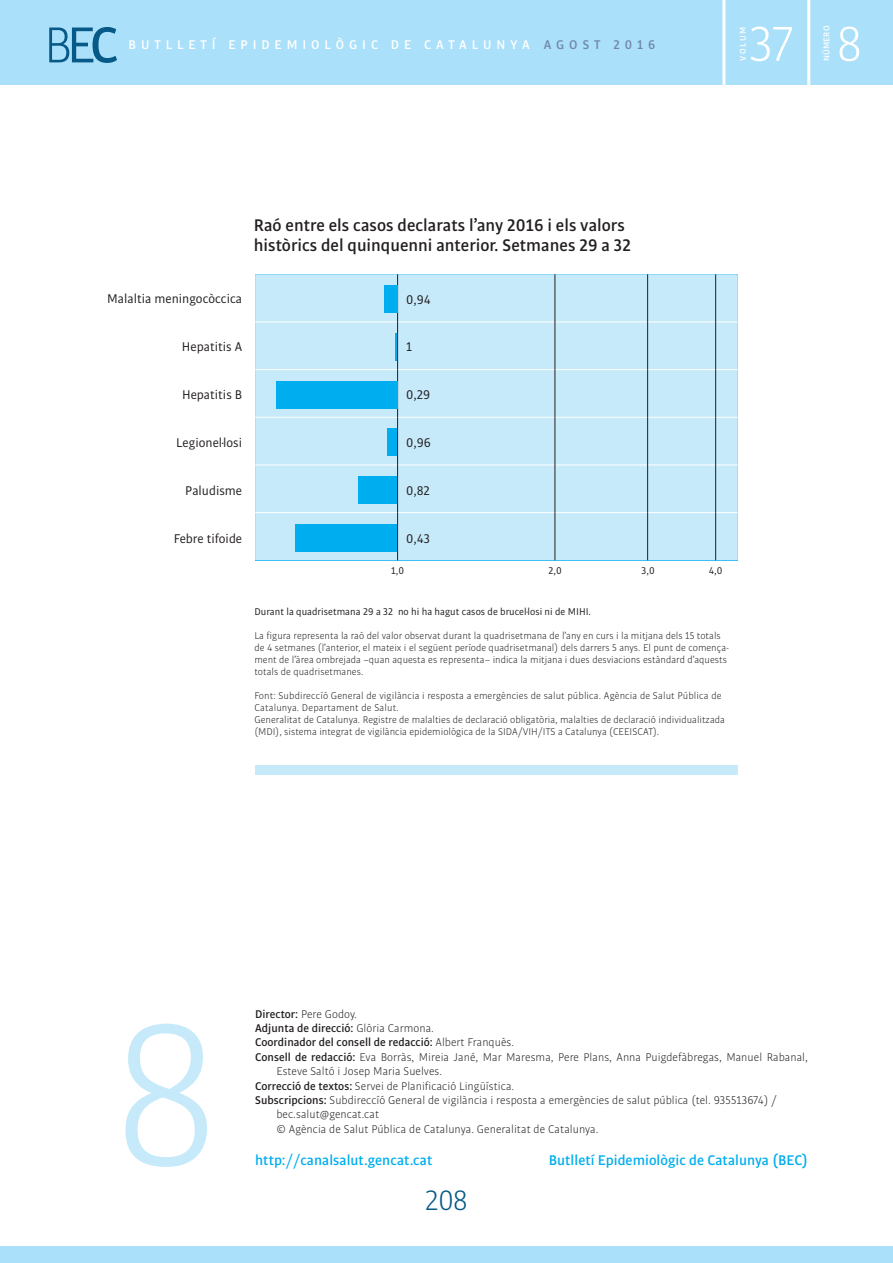
<style>
.page{position:relative;width:893px;height:1263px;background:#fff}
.page>*{position:absolute;margin:0;border:0;box-sizing:border-box;transform-origin:0 0}
.t1{font:300 216.3px "Bulo";color:#c6eafa}
.t2{font:300 54px "Bulo";color:#075a88}
.t3{font:300 52.5px "Bulo";color:#fff}
.t4{font:300 30px "Bulo";color:#075a88}
.t5{font:500 18px/19.5px "Bulo";color:#231f20}
.t6{font:500 15px "Bulo";color:#00aeef}
.t7{font:13.5px "Bulo";color:#231f20}
.t8{font:500 13.5px "Bulo";letter-spacing:.365em;color:#fff}
.t9{font:300 12px "Bulo";color:#231f20}
.t10{font:500 12px "Bulo";color:#231f20}
.t11{font:300 10.5px/12px "Bulo";color:#231f20}
.t12{font:10.5px "Bulo";color:#231f20}
.t13{font:500 9px "Bulo";letter-spacing:.025em;color:#fff}
.s1{font-weight:400}
.s2{font-weight:500}
.s3{color:#7288ab}
.s4{font-weight:300}
</style>
<div class="page">
<div style="left:0;top:0;width:893px;height:85px;background:#aae0f9"></div>
<hr style="left:722px;top:0;width:3px;height:85px;background:#fff">
<hr style="left:807px;top:0;width:3px;height:85px;background:#fff">
<div style="left:0;top:1246px;width:893px;height:17px;background:#aae0f9"></div>
<div style="left:255px;top:274px;width:483px;height:286px;background:#c6eafa"></div>
<hr style="left:255px;top:322px;width:142px;height:1px;background:#fff">
<hr style="left:398px;top:322px;width:157px;height:1px;background:#fff">
<hr style="left:555px;top:322px;width:92px;height:1px;background:#fff">
<hr style="left:648px;top:322px;width:67px;height:1px;background:#fff">
<svg style="left:716px;top:322px;width:22px;height:1px"></svg>
<hr style="left:255px;top:369px;width:142px;height:1px;background:#fff">
<hr style="left:398px;top:369px;width:157px;height:1px;background:#fff">
<hr style="left:555px;top:369px;width:92px;height:1px;background:#fff">
<hr style="left:648px;top:369px;width:67px;height:1px;background:#fff">
<svg style="left:716px;top:369px;width:22px;height:1px"></svg>
<hr style="left:255px;top:417px;width:142px;height:1px;background:#fff">
<hr style="left:398px;top:417px;width:157px;height:1px;background:#fff">
<hr style="left:555px;top:417px;width:92px;height:1px;background:#fff">
<hr style="left:648px;top:417px;width:67px;height:1px;background:#fff">
<svg style="left:716px;top:417px;width:22px;height:1px"></svg>
<hr style="left:255px;top:465px;width:142px;height:1px;background:#fff">
<hr style="left:398px;top:465px;width:157px;height:1px;background:#fff">
<hr style="left:555px;top:465px;width:92px;height:1px;background:#fff">
<hr style="left:648px;top:465px;width:67px;height:1px;background:#fff">
<svg style="left:716px;top:465px;width:22px;height:1px"></svg>
<hr style="left:255px;top:512px;width:142px;height:1px;background:#fff">
<hr style="left:398px;top:512px;width:157px;height:1px;background:#fff">
<hr style="left:555px;top:512px;width:92px;height:1px;background:#fff">
<hr style="left:648px;top:512px;width:67px;height:1px;background:#fff">
<svg style="left:716px;top:512px;width:22px;height:1px"></svg>
<hr style="left:397px;top:274px;width:1px;height:48px;background:#231f20">
<hr style="left:555px;top:274px;width:1px;height:48px;background:#231f20">
<hr style="left:647px;top:274px;width:1px;height:48px;background:#231f20">
<hr style="left:715px;top:274px;width:1px;height:48px;background:#231f20">
<hr style="left:397px;top:322px;width:1px;height:48px;background:#231f20">
<hr style="left:555px;top:322px;width:1px;height:48px;background:#231f20">
<hr style="left:647px;top:322px;width:1px;height:48px;background:#231f20">
<hr style="left:715px;top:322px;width:1px;height:48px;background:#231f20">
<hr style="left:397px;top:370px;width:1px;height:47px;background:#231f20">
<hr style="left:555px;top:370px;width:1px;height:47px;background:#231f20">
<hr style="left:647px;top:370px;width:1px;height:47px;background:#231f20">
<hr style="left:715px;top:370px;width:1px;height:47px;background:#231f20">
<hr style="left:397px;top:417px;width:1px;height:48px;background:#231f20">
<hr style="left:555px;top:417px;width:1px;height:48px;background:#231f20">
<hr style="left:647px;top:417px;width:1px;height:48px;background:#231f20">
<hr style="left:715px;top:417px;width:1px;height:48px;background:#231f20">
<hr style="left:397px;top:465px;width:1px;height:48px;background:#231f20">
<hr style="left:555px;top:465px;width:1px;height:48px;background:#231f20">
<hr style="left:647px;top:465px;width:1px;height:48px;background:#231f20">
<hr style="left:715px;top:465px;width:1px;height:48px;background:#231f20">
<hr style="left:397px;top:513px;width:1px;height:47px;background:#231f20">
<hr style="left:555px;top:513px;width:1px;height:47px;background:#231f20">
<hr style="left:647px;top:513px;width:1px;height:47px;background:#231f20">
<hr style="left:715px;top:513px;width:1px;height:47px;background:#231f20">
<div style="left:406px;top:485px;width:34px;height:10px;background:#c6eafa"></div>
<div style="left:384px;top:286px;width:13px;height:27px;background:#00aeef"></div>
<svg style="left:396px;top:333px;width:1px;height:27px"></svg>
<div style="left:276px;top:381px;width:121px;height:27px;background:#00aeef"></div>
<div style="left:388px;top:429px;width:9px;height:27px;background:#00aeef"></div>
<div style="left:358px;top:477px;width:39px;height:27px;background:#00aeef"></div>
<div style="left:296px;top:524px;width:101px;height:27px;background:#00aeef"></div>
<div style="left:255px;top:765px;width:483px;height:9px;background:#c6eafa"></div>
<h2 class="t2" style="left:44px;top:12px;width:76px">B<span class="s1">E</span><span class="s2">C</span></h2>
<p class="t13" style="left:737px;top:61px;width:36px;rotate:-90deg">VOLUM</p>
<h3 class="t3" style="left:749px;top:12px;width:46px">37</h3>
<p class="t13" style="left:821px;top:61px;width:37px;rotate:-90deg">NÚMERO</p>
<h3 class="t3" style="left:836px;top:12px;width:28px">8</h3>
<p class="t8" style="left:129px;top:36px;width:528px">BUTLLETÍ EPIDEMIOLÒGIC DE CATALUNYA <span class="s3">AGOST 2016</span></p>
<h3 class="t5" style="left:254px;top:215px;width:379px">Raó entre els casos declarats l’any 2016 i els valors històrics del quinquenni anterior. Setmanes 29 a 32</h3>
<p class="t7" style="left:107px;top:290px;width:137px">Malaltia meningocòccica</p>
<p class="t7" style="left:182px;top:338px;width:62px">Hepatitis A</p>
<p class="t7" style="left:182px;top:386px;width:62px">Hepatitis B</p>
<p class="t7" style="left:176px;top:434px;width:67px">Legionel·losi</p>
<p class="t7" style="left:185px;top:482px;width:58px">Paludisme</p>
<p class="t7" style="left:174px;top:530px;width:70px">Febre tifoide</p>
<p class="t7" style="left:406px;top:291px;width:26px">0,94</p>
<p class="t7" style="left:406px;top:339px;width:8px">1</p>
<p class="t7" style="left:406px;top:386px;width:26px">0,29</p>
<p class="t7" style="left:406px;top:434px;width:26px">0,96</p>
<p class="t7" style="left:406px;top:482px;width:26px">0,82</p>
<p class="t7" style="left:406px;top:530px;width:25px">0,43</p>
<p class="t12" style="left:391px;top:564px;width:14px">1,0</p>
<p class="t12" style="left:548px;top:564px;width:15px">2,0</p>
<p class="t12" style="left:641px;top:564px;width:15px">3,0</p>
<p class="t12" style="left:709px;top:564px;width:15px">4,0</p>
<p class="t12" style="left:254px;top:605px;width:338px">Durant la quadrisetmana 29 a 32 no hi ha hagut casos de brucel·losi ni de MIHI.</p>
<p class="t11" style="left:254px;top:629px;width:476px">La figura representa la raó del valor observat durant la quadrisetmana de l’any en curs i la mitjana dels 15 totals de 4 setmanes (l’anterior, el mateix i el següent període quadrisetmanal) dels darrers 5 anys. El punt de comença&shy;ment de l’àrea ombrejada –quan aquesta es representa– indica la mitjana i dues desviacions estàndard d’aquests totals de quadrisetmanes.</p>
<p class="t11" style="left:254px;top:689px;width:472px">Font: Subdireccíó General de vigilància i resposta a emergències de salut pública. Agència de Salut Pública de Catalunya. Departament de Salut.<br>Generalitat de Catalunya. Registre de malalties de declaració obligatòria, malalties de declaració individualitzada (MDI), sistema integrat de vigilància epidemiològica de la SIDA/VIH/ITS a Catalunya (CEEISCAT).</p>
<h1 class="t1" style="left:111px;top:963px;width:111px">8</h1>
<p class="t9" style="left:255px;top:1006px;width:103px"><span class="s2">Director:</span> Pere Godoy.</p>
<p class="t10" style="left:255px;top:1020px;width:180px">Adjunta de direcció: <span class="s4">Glòria Carmona.</span></p>
<p class="t10" style="left:255px;top:1035px;width:261px">Coordinador del consell de redacció: <span class="s4">Albert Franquès.</span></p>
<p class="t9" style="left:255px;top:1049px;width:554px"><span class="s2">Consell de redacció:</span> Eva Borràs, Mireia Jané, Mar Maresma, Pere Plans, Anna Puigdefàbregas, Manuel Rabanal,</p>
<p class="t9" style="left:276px;top:1064px;width:167px">Esteve Saltó i Josep Maria Suelves.</p>
<p class="t9" style="left:255px;top:1078px;width:261px"><span class="s2">Correcció de textos:</span> Servei de Planificació Lingüística.</p>
<p class="t9" style="left:255px;top:1093px;width:523px"><span class="s2">Subscripcions:</span> Subdireccíó General de vigilància i resposta a emergències de salut pública (tel. 935513674) /</p>
<p class="t9" style="left:276px;top:1107px;width:104px">bec.salut@gencat.cat</p>
<p class="t9" style="left:276px;top:1121px;width:324px">© Agència de Salut Pública de Catalunya. Generalitat de Catalunya.</p>
<h3 class="t6" style="left:255px;top:1151px;width:179px">http://canalsalut.gencat.cat</h3>
<h3 class="t6" style="left:549px;top:1151px;width:261px">Butlletí Epidemiològic de Catalunya (BEC)</h3>
<h3 class="t4" style="left:425px;top:1182px;width:45px">208</h3>
</div>
